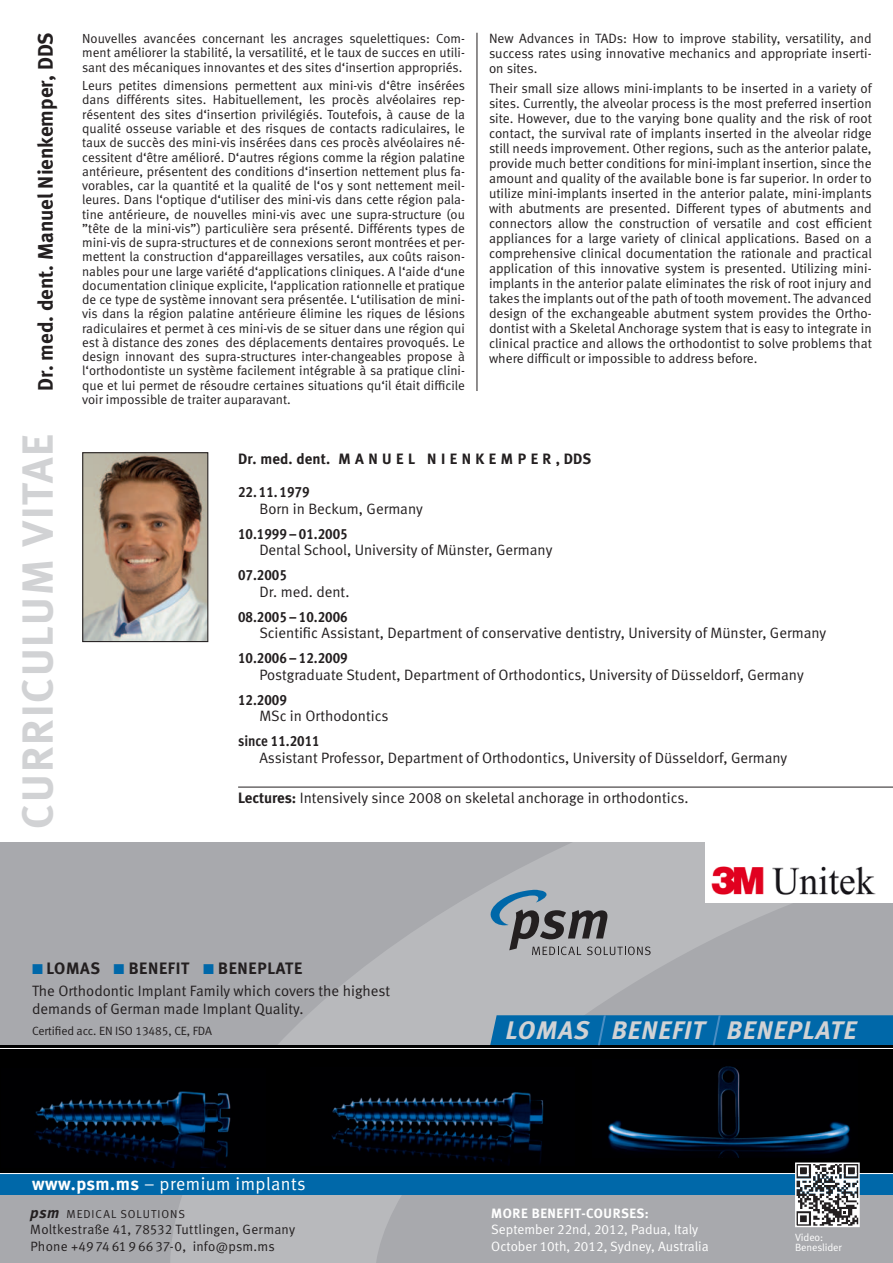
<style>
.page{position:relative;width:893px;height:1263px;background:#fff}
.page>*{position:absolute;margin:0;border:0;box-sizing:border-box;transform-origin:0 0}
.t1{font:43.5px "Meta Bold LF";letter-spacing:.05em;color:#d1d2d4}
.t2{font:italic 700 25.35px "Meta";letter-spacing:.05em;color:#d1d2d4}
.t3{font:21px "Meta Bold LF";color:#231f20}
.t4{font:18px "Meta Normal LF";letter-spacing:.025em;color:#fff}
.t5{font:16.5px "Meta Bold LF";letter-spacing:.04em;color:#231f20}
.t6{font:15px/18px "Meta Normal LF";color:#231f20}
.t7{font:15px "Meta Cond Bold LF";color:#231f20}
.t8{font:15px "Meta Bold LF";letter-spacing:.3em;color:#231f20}
.t9{font:13.5px/15px "Meta Normal LF";color:#231f20;text-align:justify}
.t10{font:13.5px/16.5px "Meta Normal LF";color:#fff}
.t11{font:13.5px "Meta Bold LF";letter-spacing:.04em;color:#fff}
.t12{font:13.2px/14.2px "Meta Normal LF";color:#231f20;text-align:justify}
.t13{font:12px "Meta Normal LF";letter-spacing:-.01em;color:#231f20}
.t14{font:11.55px "Meta Normal LF";color:#231f20}
.t15{font:10.5px/9.8px "Meta Normal LF";letter-spacing:-.01em;color:#fff}
.s1{font-family:"Meta Bold LF"}
.s2{font-family:"European Pi Three";color:#0068a9}
.s3{font-family:"Meta";font-weight:700}
.s4{font-family:"Meta Bold LF";font-style:italic;font-size:15.45px}
</style>
<div class="page">
<div style="left:0;top:842px;width:893px;height:421px;background:#a8a9ad"></div>
<svg style="left:170px;top:842px;width:723px;height:421px"></svg>
<div style="left:0;top:1045px;width:893px;height:128px;background:#000"></div>
<div style="left:0;top:1173px;width:893px;height:22px;background:#0068a9"></div>
<svg style="left:487px;top:890px;width:164px;height:65px"></svg>
<hr style="left:0;top:1173px;width:893px;height:1px;background:#fff">
<img style="left:34px;top:1091px;width:197px;height:76px">
<hr style="left:0;top:1048px;width:893px;height:1px;background:#fff">
<img style="left:331px;top:1092px;width:213px;height:73px">
<img style="left:608px;top:1066px;width:242px;height:91px">
<svg style="left:798px;top:1165px;width:59px;height:59px;background:#8d8e90"></svg>
<div style="left:795px;top:1162px;width:65px;height:65px;border:2px solid #fff"></div>
<svg style="left:490px;top:1013px;width:403px;height:33px;background:#0e6aa4"></svg>
<img style="left:84px;top:454px;width:122px;height:186px">
<div style="left:82px;top:452px;width:126px;height:190px;border:1px solid #231f20"></div>
<hr style="left:238px;top:787px;width:655px;height:1px;background:#231f20">
<hr style="left:477px;top:33px;width:1px;height:358px;background:#231f20">
<div style="left:706px;top:842px;width:187px;height:60px;background:#fff"></div>
<img style="left:711px;top:866px;width:164px;height:29px">
<h3 class="t3" style="left:33px;top:391px;width:360px;rotate:-90deg">DR. MED. DENT. MANUEL NIENKEMPER, DDS</h3>
<h1 class="t1" style="left:12px;top:828px;width:396px;rotate:-90deg">CURRICULUM VITAE</h1>
<p class="t12" style="left:82px;top:31px;width:384px">Nouvelles avancées concernant les ancrages squelettiques: Com&shy;ment améliorer la stabilité, la versatilité, et le taux de succes en utili&shy;sant des mécaniques innovantes et des sites d‘insertion appropriés.</p>
<p class="t12" style="left:82px;top:78px;width:384px">Leurs petites dimensions permettent aux mini-vis d‘être insérées dans différents sites. Habituellement, les procès alvéolaires rep&shy;résentent des sites d‘insertion privilégiés. Toutefois, à cause de la qualité osseuse variable et des risques de contacts radiculaires, le taux de succès des mini-vis insérées dans ces procès alvéolaires né&shy;cessitent d‘être amélioré. D‘autres régions comme la région palatine antérieure, présentent des conditions d‘insertion nettement plus fa&shy;vorables, car la quantité et la qualité de l‘os y sont nettement meil&shy;leures. Dans l‘optique d‘utiliser des mini-vis dans cette région pala&shy;tine antérieure, de nouvelles mini-vis avec une supra-structure (ou ”tête de la mini-vis”) particulière sera présenté. Différents types de mini-vis de supra-structures et de connexions seront montrées et per&shy;mettent la construction d‘appareillages versatiles, aux coûts raison&shy;nables pour une large variété d‘applications cliniques. A l‘aide d‘une documentation clinique explicite, l‘application rationnelle et pratique de ce type de système innovant sera présentée. L‘utilisation de mini&shy;vis dans la région palatine antérieure élimine les riques de lésions radiculaires et permet à ces mini-vis de se situer dans une région qui est à distance des zones des déplacements dentaires provoqués. Le design innovant des supra-structures inter-changeables propose à l‘orthodontiste un système facilement intégrable à sa pratique clini&shy;que et lui permet de résoudre certaines situations qu‘il était difficile voir impossible de traiter auparavant.</p>
<p class="t9" style="left:489px;top:31px;width:384px">New Advances in TADs: How to improve stability, versatility, and success rates using innovative mechanics and appropriate inserti&shy;on sites.</p>
<p class="t9" style="left:489px;top:80px;width:384px">Their small size allows mini-implants to be inserted in a variety of sites. Currently, the alveolar process is the most preferred insertion site. However, due to the varying bone quality and the risk of root contact, the survival rate of implants inserted in the alveolar ridge still needs improvement. Other regions, such as the anterior palate, provide much better conditions for mini-implant insertion, since the amount and quality of the available bone is far superior. In order to utilize mini-implants inserted in the anterior palate, mini-implants with abutments are presented. Different types of abutments and connectors allow the construction of versatile and cost efficient appliances for a large variety of clinical applications. Based on a comprehensive clinical documentation the rationale and practical application of this innovative system is presented. Utilizing mini&shy;implants in the anterior palate eliminates the risk of root injury and takes the implants out of the path of tooth movement. The advanced design of the exchangeable abutment system provides the Ortho&shy;dontist with a Skeletal Anchorage system that is easy to integrate in clinical practice and allows the orthodontist to solve problems that where difficult or impossible to address before.</p>
<p class="t8" style="left:238px;top:450px;width:354px">DR. MED. DENT. MA NUEL N IENKEMPER, DDS</p>
<p class="t7" style="left:238px;top:483px;width:73px">22. 11. 1979</p>
<p class="t6" style="left:259px;top:499px;width:165px">Born in Beckum, Germany</p>
<p class="t7" style="left:238px;top:525px;width:111px">10.1999–01.2005</p>
<p class="t6" style="left:259px;top:541px;width:295px">Dental School, University of Münster, Germany</p>
<p class="t7" style="left:238px;top:566px;width:50px">07.2005</p>
<p class="t6" style="left:259px;top:582px;width:92px">Dr. med. dent.</p>
<p class="t7" style="left:238px;top:608px;width:111px">08.2005–10.2006</p>
<p class="t6" style="left:259px;top:624px;width:568px">Scientific Assistant, Department of conservative dentistry, University of Münster, Germany</p>
<p class="t7" style="left:238px;top:649px;width:111px">10.2006–12.2009</p>
<p class="t6" style="left:259px;top:665px;width:546px">Postgraduate Student, Department of Orthodontics, University of Düsseldorf, Germany</p>
<p class="t7" style="left:238px;top:691px;width:50px">12.2009</p>
<p class="t6" style="left:259px;top:707px;width:131px">MSc in Orthodontics</p>
<p class="t7" style="left:238px;top:732px;width:83px">since 11.2011</p>
<p class="t6" style="left:259px;top:748px;width:529px">Assistant Professor, Department of Orthodontics, University of Düsseldorf, Germany</p>
<p class="t6" style="left:238px;top:788px;width:452px"><span class="s1">LECTURES:</span> Intensively since 2008 on skeletal anchorage in orthodontics.</p>
<p class="t5" style="left:32px;top:958px;width:107px"><span class="s2">K</span> LOMAS <span class="s2">K</span> BENE</p>
<p class="t5" style="left:168px;top:958px;width:16px">FIT</p>
<p class="t5" style="left:203px;top:958px;width:26px"><span class="s2">K</span>BENEP</p>
<p class="t5" style="left:267px;top:958px;width:28px">LATE</p>
<p class="t6" style="left:32px;top:982px;width:360px">The Orthodontic Implant Family which covers the highest demands of German made Implant Quality.</p>
<p class="t13" style="left:32px;top:1024px;width:181px">Certified acc. EN ISO 13485, CE, FDA</p>
<h3 class="t4" style="left:32px;top:1173px;width:275px"><span class="s3">www.psm.ms</span> – premium implants</h3>
<p class="t14" style="left:30px;top:1207px;width:54px"><span class="s4">psm</span> Medical</p>
<p class="t14" style="left:120px;top:1207px;width:16px">Solutions</p>
<p class="t9" style="left:30px;top:1221px;width:266px;line-height:16.5px">Moltkestraße 41, 78532 Tuttlingen, Germany<br>Phone +49 74 61 9 66 37-0, info@psm.ms</p>
<h2 class="t2" style="left:506px;top:1015px;width:352px">LOMAS BENEFIT BENEPLATE</h2>
<p class="t11" style="left:491px;top:1205px;width:159px">MORE BENEFIT-COURSES:</p>
<p class="t10" style="left:491px;top:1221px;width:219px">September 22nd, 2012, Padua, Italy<br>October 10th, 2012, Sydney, Australia</p>
<p class="t15" style="left:795px;top:1232px;width:48px">Video:<br>Beneslider</p>
</div>
